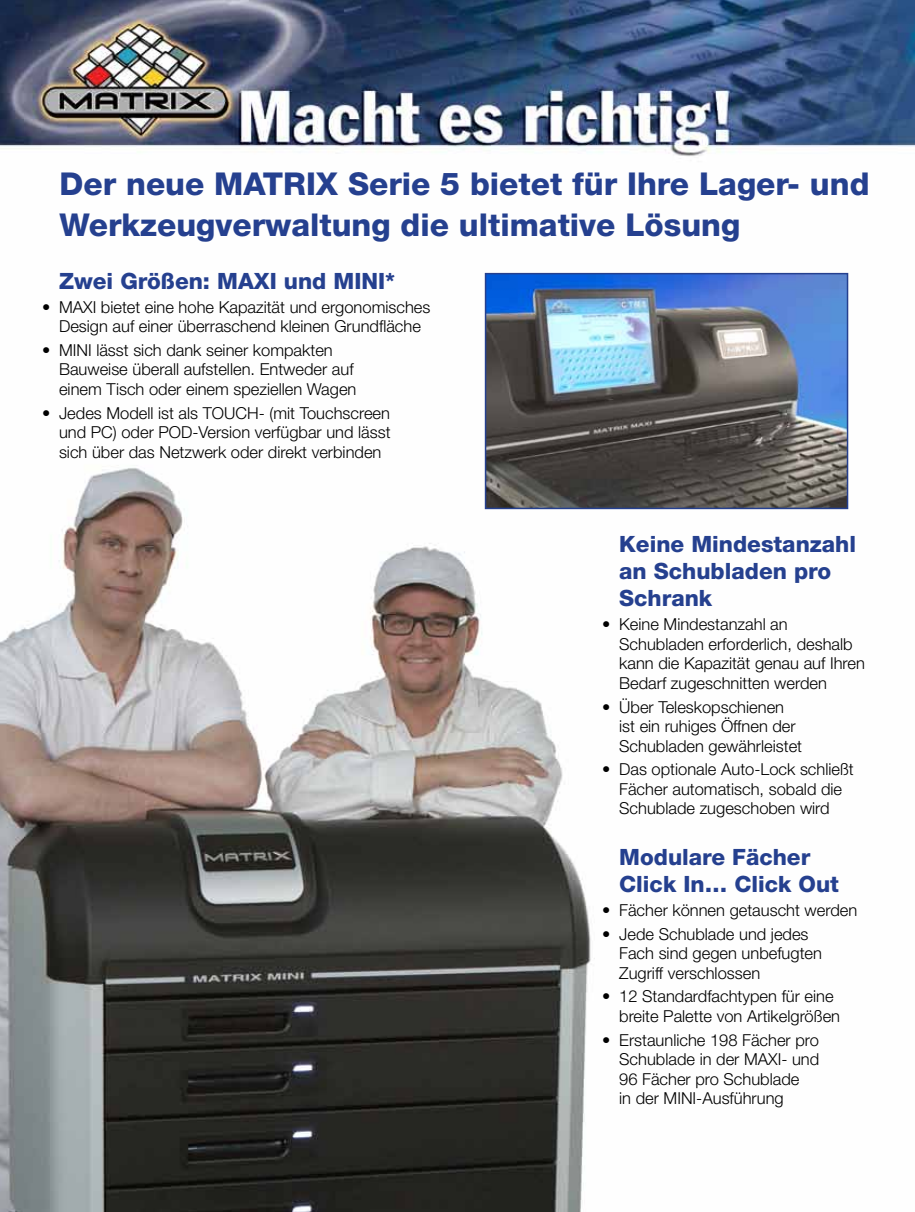
<style>
.page{position:relative;width:915px;height:1212px;background:#fff}
.page>*{position:absolute;margin:0;border:0;box-sizing:border-box;transform-origin:0 0}
.t1{font:800 31.5px/40.5px "Helvetica Neue LT Std";color:#25408f}
.t2{font:800 22.5px/27px "Helvetica Neue LT Std";color:#25408f}
.t3{font:300 16.5px/19.5px "Helvetica Neue LT Std";color:#000}
</style>
<div class="page">
<img style="left:0;top:0;width:914px;height:1212px">
<img style="left:487px;top:276px;width:358px;height:230px">
<div style="left:484px;top:273px;width:364px;height:236px;border:2px solid #25408f"></div>
<h1 class="t1" style="left:60px;top:164px;width:811px">Der neue MATRIX Serie 5 bietet für Ihre Lager- und<br>Werkzeugverwaltung die ultimative Lösung</h1>
<h2 class="t2" style="left:59px;top:267px;width:337px">Zwei Größen: MAXI und MINI*</h2>
<p class="t3" style="left:42px;top:297px;width:390px;text-align:center">• MAXI bietet eine hohe Kapazität und ergonomisches<br>Design auf einer überraschend kleinen Grundfläche</p>
<p class="t3" style="left:59px;top:340px;width:299px;text-indent:-17px">• MINI lässt sich dank seiner kompakten<br>Bauweise überall aufstellen. Entweder auf einem Tisch oder einem speziellen Wagen</p>
<p class="t3" style="left:59px;top:403px;width:333px;text-align:justify;text-indent:-17px">• Jedes Modell ist als TOUCH- (mit Touchscreen und PC) oder POD-Version verfügbar und lässt sich über das Netzwerk oder direkt verbinden</p>
<h2 class="t2" style="left:619px;top:531px;width:238px">Keine Mindestanzahl an Schubladen pro<br>Schrank</h2>
<p class="t3" style="left:619px;top:614px;width:247px;text-indent:-17px">• Keine Mindestanzahl an<br>Schubladen erforderlich, deshalb kann die Kapazität genau auf Ihren<br>Bedarf zugeschnitten werden</p>
<p class="t3" style="left:619px;top:696px;width:184px;text-indent:-17px">• Über Teleskopschienen ist ein ruhiges Öffnen der<br>Schubladen gewährleistet</p>
<p class="t3" style="left:602px;top:759px;width:253px;text-align:center">• Das optionale Auto-Lock schließt<br>Fächer automatisch, sobald die<br>Schublade zugeschoben wird</p>
<h2 class="t2" style="left:619px;top:843px;width:221px">Modulare Fächer<br>Click In… Click Out</h2>
<p class="t3" style="left:602px;top:900px;width:256px">• Fächer können getauscht werden</p>
<p class="t3" style="left:619px;top:923px;width:204px;text-indent:-17px">• Jede Schublade und jedes<br>Fach sind gegen unbefugten<br>Zugriff verschlossen</p>
<p class="t3" style="left:619px;top:986px;width:222px;text-indent:-17px">• 12 Standardfachtypen für eine breite Palette von Artikelgrößen</p>
<p class="t3" style="left:619px;top:1029px;width:201px;text-indent:-17px">• Erstaunliche 198 Fächer pro<br>Schublade in der MAXI- und<br>96 Fächer pro Schublade<br>in der MINI-Ausführung</p>
</div>
